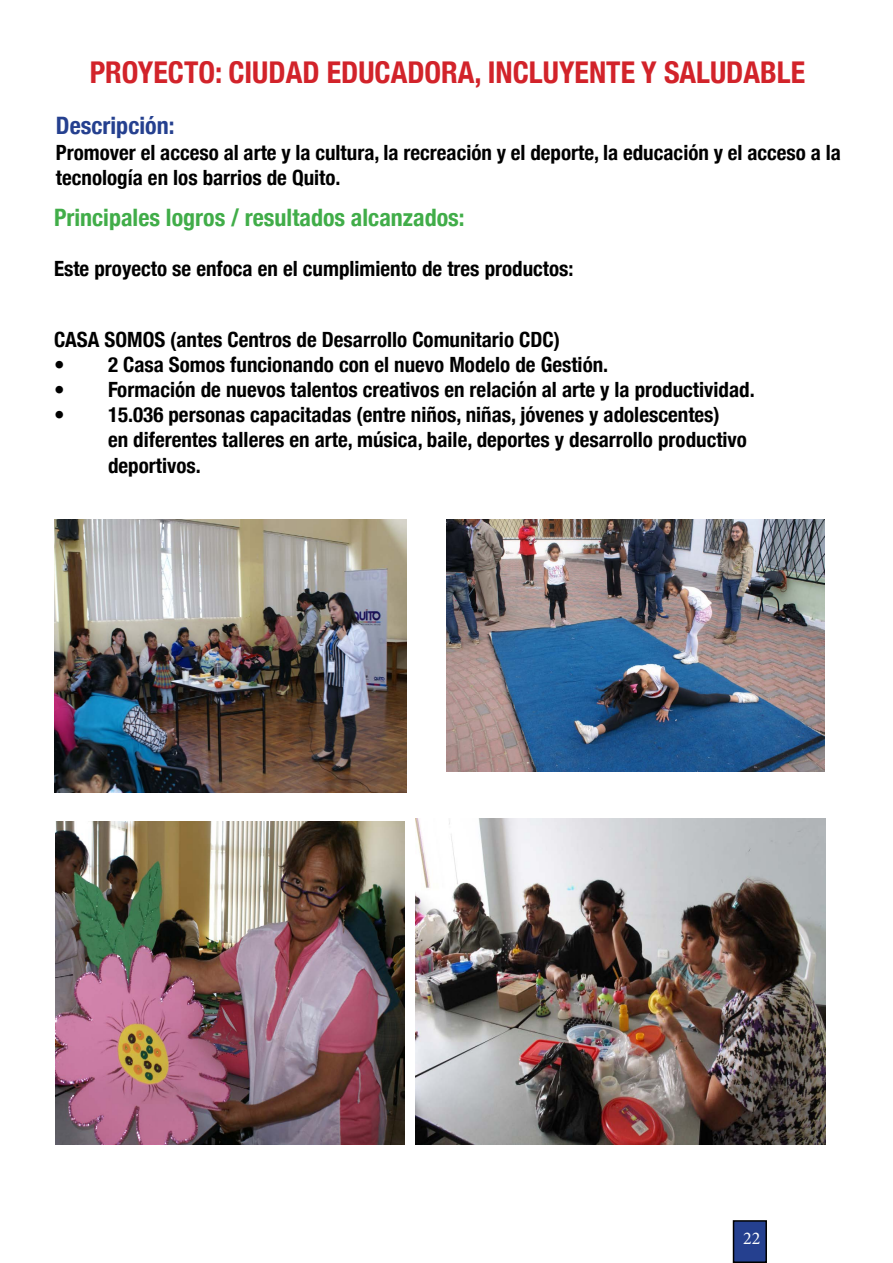
<style>
.page{position:relative;width:893px;height:1263px;background:#fff}
.page>*{position:absolute;margin:0;border:0;box-sizing:border-box;transform-origin:0 0}
.t1{font:700 condensed 30px "Helvetica Neue";color:#d2232a}
.t2{font:700 condensed 24px "Helvetica Neue";color:#41ad49}
.t3{font:700 condensed 24px "Helvetica Neue";color:#25408f}
.t4{font:700 condensed 21px/25.2px "Helvetica Neue";color:#000}
.t5{font:18px "Minion Pro";color:#fff}
</style>
<div class="page">
<div style="left:733px;top:1221px;width:33px;height:41px;background:#25408f"></div>
<div style="left:733px;top:1220px;width:34px;height:43px;border:2px solid #000"></div>
<img style="left:54px;top:519px;width:353px;height:274px">
<img style="left:446px;top:519px;width:378px;height:252px">
<img style="left:56px;top:822px;width:348px;height:323px">
<img style="left:416px;top:819px;width:409px;height:326px">
<p class="t1" style="left:90px;top:47px;width:717px">PROYECTO: CIUDAD EDUCADORA, INCLUYENTE Y SALUDABLE</p>
<p class="t3" style="left:56px;top:106px;width:120px">Descripción:</p>
<p class="t4" style="left:56px;top:138px;width:786px">Promover el acceso al arte y la cultura, la recreación y el deporte, la educación y el acceso a la tecnología en los barrios de Quito.</p>
<p class="t2" style="left:54px;top:198px;width:412px">Principales logros / resultados alcanzados:</p>
<p class="t4" style="left:54px;top:255px;width:521px">Este proyecto se enfoca en el cumplimiento de tres productos:</p>
<p class="t4" style="left:54px;top:325px;width:507px">CASA SOMOS (antes Centros de Desarrollo Comunitario CDC)</p>
<p class="t4" style="left:54px;top:350px;width:556px">• 2 Casa Somos funcionando con el nuevo Modelo de Gestión.</p>
<p class="t4" style="left:54px;top:375px;width:702px">• Formación de nuevos talentos creativos en relación al arte y la productividad.</p>
<p class="t4" style="left:54px;top:401px;width:667px">• 15.036 personas capacitadas (entre niños, niñas, jóvenes y adolescentes)</p>
<p class="t4" style="left:108px;top:426px;width:641px">en diferentes talleres en arte, música, baile, deportes y desarrollo productivo deportivos.</p>
<p class="t5" style="left:743px;top:1226px;width:19px">22</p>
</div>
